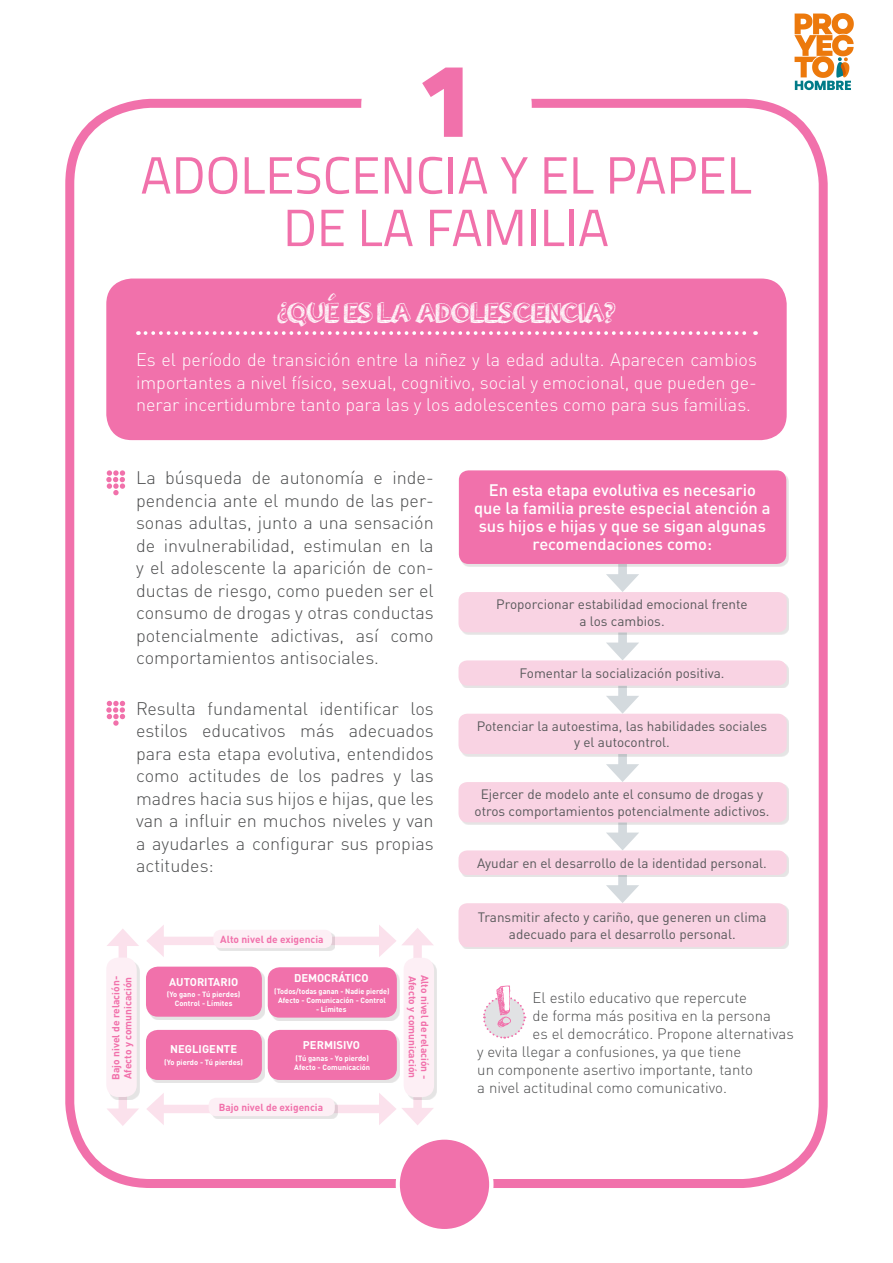
<style>
.page{position:relative;width:893px;height:1263px;background:#fff}
.page>*{position:absolute;margin:0;border:0;box-sizing:border-box;transform-origin:0 0}
.numero{font:900 105px "Cairo";color:#f171ab}
.titulo{font:52.5px/52.5px "Cairo";color:#f171ab;text-align:center}
._1_1{font:28.5px "orangejuice";letter-spacing:-.01em;color:#fff}
.t1{font:300 18px/22.5px "DIN Pro";color:#4b4c4d;text-align:justify}
.t2{font:300 18px/22.5px "DIN Pro";color:#fff;text-align:justify}
.textos_en_caja{font:500 16.5px/18px "DIN Pro";color:#fff;text-align:center}
.t3{font:300 15px/18px "DIN Pro";color:#4b4c4d}
.textos_en_caja-2{font:13.5px/16.5px "DIN Pro";color:#57585a;text-align:center}
.t4{font:700 11.1px "DIN Pro";color:#fff}
.t5{font:700 10.2px/12.1px "DIN Pro";color:#f171ab}
.t6{font:700 10.05px "DIN Pro";color:#f171ab}
.t7{font:700 7.5px/9px "DIN Pro";color:#fff;text-align:center}
.s1{font-size:10.05px}
</style>
<div class="page">
<div style="left:106px;top:279px;width:681px;height:161px;background:#f171ab;border-radius:26px"></div>
<svg style="left:145px;top:331px;width:611px;height:4px"></svg>
<div style="left:618px;top:632px;width:9px;height:17px;background:#d4dade"></div>
<svg style="left:606px;top:642px;width:33px;height:18px"></svg>
<div style="left:618px;top:564px;width:9px;height:17px;background:#d4dade"></div>
<svg style="left:606px;top:574px;width:33px;height:18px"></svg>
<div style="left:618px;top:686px;width:9px;height:17px;background:#d4dade"></div>
<svg style="left:606px;top:696px;width:33px;height:18px"></svg>
<div style="left:618px;top:754px;width:9px;height:17px;background:#d4dade"></div>
<svg style="left:606px;top:764px;width:33px;height:18px"></svg>
<div style="left:618px;top:822px;width:9px;height:17px;background:#d4dade"></div>
<svg style="left:606px;top:832px;width:33px;height:18px"></svg>
<div style="left:618px;top:875px;width:9px;height:17px;background:#d4dade"></div>
<svg style="left:606px;top:885px;width:33px;height:18px"></svg>
<div style="left:461px;top:594px;width:328px;height:41px;background:#e5e4e4"></div>
<div style="left:458px;top:592px;width:329px;height:40px;background:#f9d3e3;border-radius:9px"></div>
<div style="left:461px;top:662px;width:328px;height:26px;background:#e5e4e4"></div>
<div style="left:458px;top:660px;width:329px;height:26px;background:#f9d3e3;border-radius:9px"></div>
<div style="left:461px;top:716px;width:328px;height:40px;background:#e5e4e4"></div>
<div style="left:458px;top:714px;width:329px;height:40px;background:#f9d3e3;border-radius:9px"></div>
<div style="left:461px;top:852px;width:328px;height:25px;background:#e5e4e4"></div>
<div style="left:458px;top:850px;width:329px;height:25px;background:#f9d3e3;border-radius:9px"></div>
<div style="left:461px;top:905px;width:328px;height:44px;background:#e6e2e3"></div>
<div style="left:458px;top:903px;width:329px;height:44px;background:#f9d3e3;border-radius:9px"></div>
<div style="left:461px;top:784px;width:328px;height:41px;background:#e5e4e4"></div>
<div style="left:458px;top:782px;width:329px;height:40px;background:#f9d3e3;border-radius:9px"></div>
<div style="left:461px;top:473px;width:328px;height:93px;background:#231f20;opacity:.12"></div>
<div style="left:459px;top:470px;width:327px;height:94px;background:#f171ab;border-radius:10px"></div>
<div style="left:65px;top:99px;width:763px;height:1089px;border:9px solid #f171ab;border-radius:81px"></div>
<div style="left:364px;top:24px;width:165px;height:165px;background:#fff;border-radius:50%"></div>
<div style="left:361px;top:21px;width:171px;height:171px;border:6px solid #fff;border-radius:50%"></div>
<svg style="left:397px;top:1137px;width:95px;height:94px"></svg>
<div style="left:396px;top:1135px;width:97px;height:98px;border:3px solid #fff;border-radius:50%"></div>
<div style="left:400px;top:1140px;width:89px;height:89px;background:#f171ab;border-radius:50%"></div>
<svg style="left:106px;top:470px;width:19px;height:25px"></svg>
<svg style="left:106px;top:701px;width:19px;height:25px"></svg>
<div style="left:157px;top:937px;width:229px;height:8px;background:#fbe1ec"></div>
<svg style="left:147px;top:925px;width:17px;height:32px"></svg>
<div style="left:216px;top:933px;width:119px;height:18px;background:#231f20;opacity:.12"></div>
<div style="left:213px;top:930px;width:119px;height:18px;background:#fdeff5;border-radius:8px"></div>
<div style="left:157px;top:1105px;width:229px;height:8px;background:#fbe1ec"></div>
<svg style="left:147px;top:1093px;width:17px;height:32px"></svg>
<div style="left:212px;top:1101px;width:126px;height:18px;background:#231f20;opacity:.12"></div>
<div style="left:209px;top:1098px;width:126px;height:18px;background:#fdeff5;border-radius:8px"></div>
<div style="left:119px;top:939px;width:8px;height:176px;background:#fbe1ec"></div>
<svg style="left:107px;top:929px;width:32px;height:17px"></svg>
<svg style="left:107px;top:1108px;width:32px;height:18px"></svg>
<div style="left:109px;top:960px;width:31px;height:140px;background:#231f20;opacity:.12"></div>
<div style="left:106px;top:957px;width:31px;height:140px;background:#fdeff5;border-radius:12px"></div>
<div style="left:149px;top:969px;width:116px;height:51px;background:#231f20;opacity:.12"></div>
<div style="left:146px;top:967px;width:116px;height:50px;background:#f171ab;border-radius:12px"></div>
<div style="left:149px;top:1033px;width:116px;height:50px;background:#231f20;opacity:.12"></div>
<div style="left:146px;top:1030px;width:116px;height:50px;background:#f171ab;border-radius:12px"></div>
<div style="left:271px;top:970px;width:129px;height:50px;background:#231f20;opacity:.12"></div>
<div style="left:268px;top:967px;width:129px;height:50px;background:#f171ab;border-radius:12px"></div>
<div style="left:271px;top:1033px;width:129px;height:50px;background:#231f20;opacity:.12"></div>
<div style="left:268px;top:1030px;width:129px;height:50px;background:#f171ab;border-radius:12px"></div>
<div style="left:413px;top:938px;width:9px;height:177px;background:#fbe1ec"></div>
<svg style="left:379px;top:925px;width:54px;height:32px"></svg>
<svg style="left:379px;top:1093px;width:55px;height:32px"></svg>
<div style="left:407px;top:961px;width:30px;height:139px;background:#231f20;opacity:.12"></div>
<div style="left:404px;top:958px;width:30px;height:139px;background:#fdeff5;border-radius:12px"></div>
<svg style="left:483px;top:985px;width:43px;height:54px"></svg>
<img style="left:794px;top:13px;width:60px;height:78px">
<p class="numero" style="left:417px;top:39px;width:60px">1</p>
<p class="titulo" style="left:140px;top:148px;width:613px">ADOLESCENCIA Y EL PAPEL<br>DE LA FAMILIA</p>
<p class="_1_1" style="left:278px;top:293px;width:339px">¿QUÉ ES LA ADOLESCENCIA?</p>
<p class="t2" style="left:136px;top:347px;width:622px">Es el período de transición entre la niñez y la edad adulta. Aparecen cambios importantes a nivel físico, sexual, cognitivo, social y emocional, que pueden ge&shy;nerar incertidumbre tanto para las y los adolescentes como para sus familias.</p>
<p class="t1" style="left:136px;top:465px;width:299px">La búsqueda de autonomía e inde&shy;pendencia ante el mundo de las per&shy;sonas adultas, junto a una sensación de invulnerabilidad, estimulan en la y el adolescente la aparición de con&shy;ductas de riesgo, como pueden ser el consumo de drogas y otras conductas potencialmente adictivas, así como comportamientos antisociales.</p>
<p class="t1" style="left:136px;top:695px;width:299px">Resulta fundamental identificar los estilos educativos más adecuados para esta etapa evolutiva, entendidos como actitudes de los padres y las madres hacia sus hijos e hijas, que les van a influir en muchos niveles y van a ayudarles a configurar sus propias actitudes:</p>
<p class="t5" style="left:220px;top:932px;width:105px">Alto nivel de <span class="s1">exigencia</span></p>
<p class="t5" style="left:108px;top:1080px;width:105px;rotate:-90deg">Bajo nivel de relación-<br>Afecto y comunicación</p>
<p class="t4" style="left:169px;top:972px;width:71px">AUTORITARIO</p>
<p class="t7" style="left:167px;top:989px;width:75px">(Yo gano - Tú pierdes)</p>
<p class="t7" style="left:175px;top:998px;width:59px">Control - Límites</p>
<p class="t4" style="left:170px;top:1040px;width:68px">NEGLIGENTE</p>
<p class="t7" style="left:164px;top:1057px;width:80px">(Yo pierdo - Tú pierdes)</p>
<p class="t4" style="left:294px;top:968px;width:76px">DEMOCRÁTICO</p>
<p class="t7" style="left:274px;top:985px;width:117px">(Todos/todas ganan - Nadie pierde)<br>Afecto - Comunicación - Control</p>
<p class="t7" style="left:316px;top:1003px;width:32px">- Límites</p>
<p class="t4" style="left:303px;top:1035px;width:59px">PERMISIVO</p>
<p class="t7" style="left:296px;top:1052px;width:75px">(Tú ganas - Yo pierdo)</p>
<p class="t7" style="left:294px;top:1061px;width:77px">Afecto - Comunicación</p>
<p class="t6" style="left:219px;top:1099px;width:106px">Bajo nivel de exigencia</p>
<p class="t5" style="left:420px;top:975px;width:104px;rotate:90deg">Afecto y comunicación</p>
<p class="t5" style="left:432px;top:974px;width:106px;rotate:90deg">Alto nivel de relación -</p>
<p class="textos_en_caja" style="left:474px;top:480px;width:298px">En esta etapa evolutiva es necesario que la familia preste especial atención a sus hijos e hijas y que se sigan algunas recomendaciones como:</p>
<p class="textos_en_caja-2" style="left:496px;top:595px;width:253px">Proporcionar estabilidad emocional frente a los cambios.</p>
<p class="textos_en_caja-2" style="left:519px;top:664px;width:207px">Fomentar la socialización positiva.</p>
<p class="textos_en_caja-2" style="left:477px;top:716px;width:292px">Potenciar la autoestima, las habilidades sociales y el autocontrol.</p>
<p class="textos_en_caja-2" style="left:474px;top:785px;width:296px">Ejercer de modelo ante el consumo de drogas y otros comportamientos potencialmente adictivos.</p>
<p class="textos_en_caja-2" style="left:477px;top:853px;width:291px">Ayudar en el desarrollo de la identidad personal.</p>
<p class="textos_en_caja-2" style="left:478px;top:907px;width:290px">Transmitir afecto y cariño, que generen un clima adecuado para el desarrollo personal.</p>
<p class="t3" style="left:533px;top:987px;width:263px">El estilo educativo que repercute<br>de forma más positiva en la persona<br>es el democrático. Propone alternativas</p>
<p class="t3" style="left:477px;top:1041px;width:277px">y evita llegar a confusiones, ya que tiene un componente asertivo importante, tanto a nivel actitudinal como comunicativo.</p>
</div>
